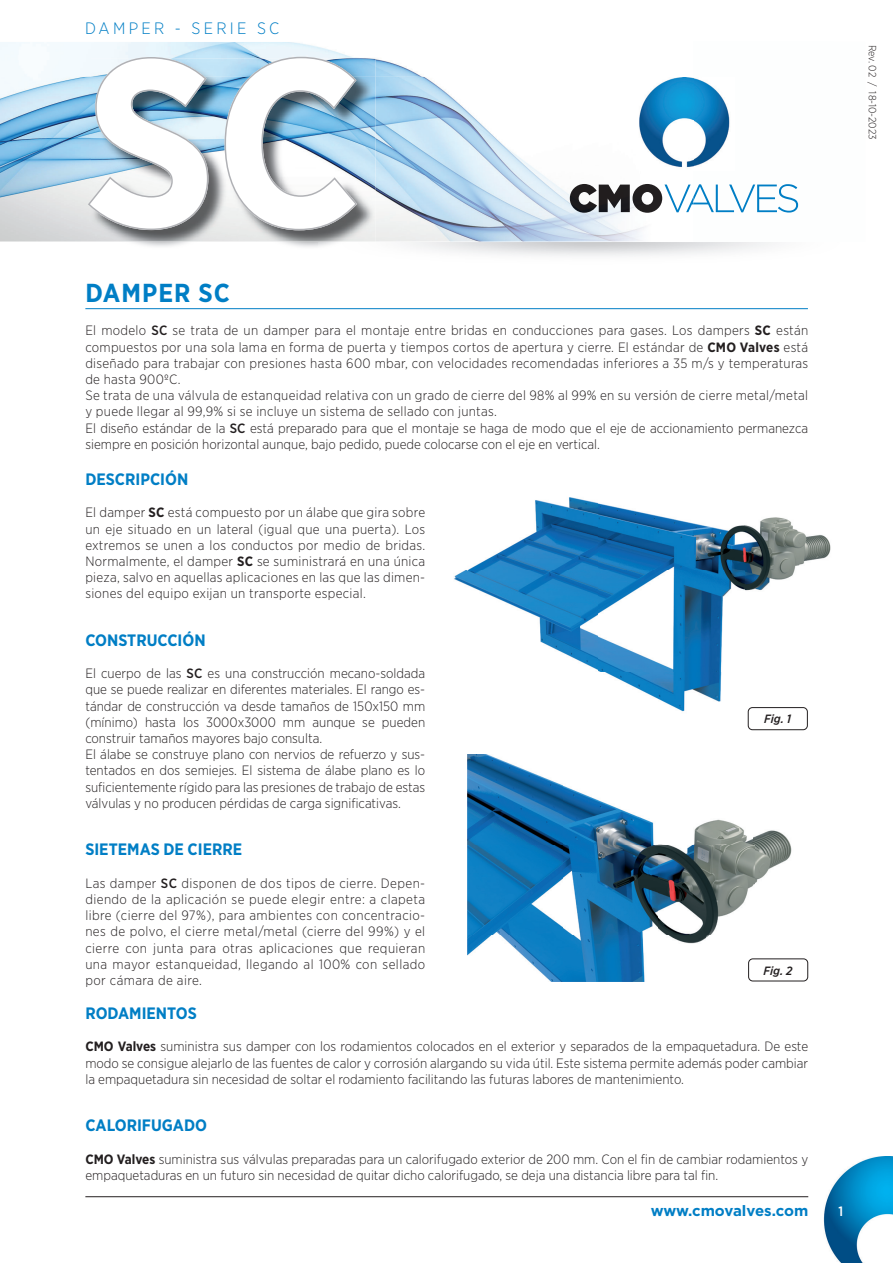
<style>
.page{position:relative;width:893px;height:1263px;background:#fff}
.page>*{position:absolute;margin:0;border:0;box-sizing:border-box;transform-origin:0 0}
.t1{font:700 236.85px "Gotham Narrow";color:#fff}
.t2{font:700 25.95px "Gotham Narrow";letter-spacing:.04em;color:#007ec5}
.t3{font:700 16.5px "Gotham Narrow";color:#007ec5}
.t4{font:300 16.5px "Gotham Narrow";letter-spacing:.2em;color:#007ec5}
.t5{font:700 15px "Gotham";letter-spacing:-.005em;color:#007ec5}
.t6{font:300 13.5px/16.2px "Gotham Narrow";color:#231f20;text-align:justify}
.t7{font:300 13.5px/16.2px "Gotham Narrow";letter-spacing:.02em;color:#231f20}
.t8{font:500 13.5px "Gotham Narrow";color:#fff}
.t9{font:italic 500 12px "Gotham Narrow";color:#231f20}
.t10{font:300 10.5px "Gotham Narrow";letter-spacing:-.005em;color:#231f20}
.s1{font-weight:500}
.s2{font-weight:700}
</style>
<div class="page">
<img style="left:823px;top:1156px;width:70px;height:107px">
<hr style="left:85px;top:1196px;width:723px;height:1px;background:#231f20">
<img style="left:468px;top:754px;width:334px;height:227px">
<hr style="left:85px;top:308px;width:723px;height:1px;background:#007ec5">
<img style="left:454px;top:497px;width:377px;height:227px">
<div style="left:748px;top:707px;width:59px;height:23px;border:1px solid #231f20;border-radius:4px"></div>
<div style="left:748px;top:959px;width:60px;height:22px;border:1px solid #231f20;border-radius:4px"></div>
<img style="left:0;top:42px;width:691px;height:199px">
<img style="left:91px;top:77px;width:284px;height:170px">
<img style="left:357px;top:59px;width:18px;height:18px">
<img style="left:88px;top:57px;width:269px;height:173px">
<img style="left:633px;top:77px;width:97px;height:93px">
<img style="left:691px;top:197px;width:2px;height:9px">
<svg style="left:693px;top:184px;width:105px;height:29px"></svg>
<img style="left:664px;top:185px;width:27px;height:27px">
<img style="left:632px;top:184px;width:30px;height:29px">
<img style="left:570px;top:184px;width:27px;height:29px">
<img style="left:599px;top:185px;width:31px;height:27px">
<img style="left:319px;top:242px;width:56px;height:6px">
<p class="t4" style="left:85px;top:18px;width:196px">DAMPER - SERIE SC</p>
<h1 class="t1" style="left:85px;top:-9px;width:278px">SC</h1>
<h2 class="t2" style="left:85px;top:276px;width:146px">DAMPER SC</h2>
<p class="t7" style="left:85px;top:322px;width:724px">El modelo <span class="s1">SC</span> se trata de un damper para el montaje entre bridas en conducciones para gases. Los dampers <span class="s2">SC</span> están compuestos por una sola lama en forma de puerta y tiempos cortos de apertura y cierre. El estándar de <span class="s2">CMO Valves</span> está diseñado para trabajar con presiones hasta 600 mbar, con velocidades recomendadas inferiores a 35 m/s y temperaturas de hasta 900ºC.<br>Se trata de una válvula de estanqueidad relativa con un grado de cierre del 98% al 99% en su versión de cierre metal/metal y puede llegar al 99,9% si se incluye un sistema de sellado con juntas.<br>El diseño estándar de la <span class="s1">SC</span> está preparado para que el montaje se haga de modo que el eje de accionamiento permanezca siempre en posición horizontal aunque, bajo pedido, puede colocarse con el eje en vertical.</p>
<p class="t3" style="left:85px;top:469px;width:104px">DESCRIPCIÓN</p>
<p class="t6" style="left:85px;top:504px;width:341px">El damper <span class="s2">SC</span> está compuesto por un álabe que gira sobre un eje situado en un lateral (igual que una puerta). Los extremos se unen a los conductos por medio de bridas.<br>Normalmente, el damper <span class="s2">SC</span> se suministrará en una única pieza, salvo en aquellas aplicaciones en las que las dimen&shy;siones del equipo exijan un transporte especial.</p>
<p class="t3" style="left:85px;top:629px;width:122px">CONSTRUCCIÓN</p>
<p class="t6" style="left:85px;top:665px;width:341px;text-align:left">El cuerpo de las <span class="s1">SC</span> es una construcción mecano-soldada que se puede realizar en diferentes materiales. El rango es&shy;tándar de construcción va desde tamaños de 150x150 mm (mínimo) hasta los 3000x3000 mm aunque se pueden construir tamaños mayores bajo consulta.<br>El álabe se construye plano con nervios de refuerzo y sus&shy;tentados en dos semiejes. El sistema de álabe plano es lo suficientemente rígido para las presiones de trabajo de estas válvulas y no producen pérdidas de carga significativas.</p>
<p class="t3" style="left:85px;top:839px;width:158px">SIETEMAS DE CIERRE</p>
<p class="t6" style="left:85px;top:874px;width:341px">Las damper <span class="s1">SC</span> disponen de dos tipos de cierre. Depen&shy;diendo de la aplicación se puede elegir entre: a clapeta libre (cierre del 97%), para ambientes con concentracio&shy;nes de polvo, el cierre metal/metal (cierre del 99%) y el cierre con junta para otras aplicaciones que requieran una mayor estanqueidad, llegando al 100% con sellado por cámara de aire.</p>
<p class="t9" style="left:764px;top:712px;width:28px">Fig. 1</p>
<p class="t9" style="left:764px;top:963px;width:30px">Fig. 2</p>
<p class="t3" style="left:85px;top:1002px;width:113px">RODAMIENTOS</p>
<p class="t6" style="left:85px;top:1038px;width:724px"><span class="s2">CMO Valves</span> suministra sus damper con los rodamientos colocados en el exterior y separados de la empaquetadura. De este modo se consigue alejarlo de las fuentes de calor y corrosión alargando su vida útil. Este sistema permite además poder cambiar la empaquetadura sin necesidad de soltar el rodamiento facilitando las futuras labores de mantenimiento.</p>
<p class="t3" style="left:85px;top:1115px;width:123px">CALORIFUGADO</p>
<p class="t6" style="left:85px;top:1150px;width:724px"><span class="s2">CMO Valves</span> suministra sus válvulas preparadas para un calorifugado exterior de 200 mm. Con el fin de cambiar rodamientos y empaquetaduras en un futuro sin necesidad de quitar dicho calorifugado, se deja una distancia libre para tal fin.</p>
<p class="t5" style="left:651px;top:1201px;width:159px">www.cmovalves.com</p>
<p class="t8" style="left:838px;top:1202px;width:6px">1</p>
<p class="t10" style="left:879px;top:45px;width:96px;rotate:90deg">Rev. 02 / 18-10-2023</p>
</div>
